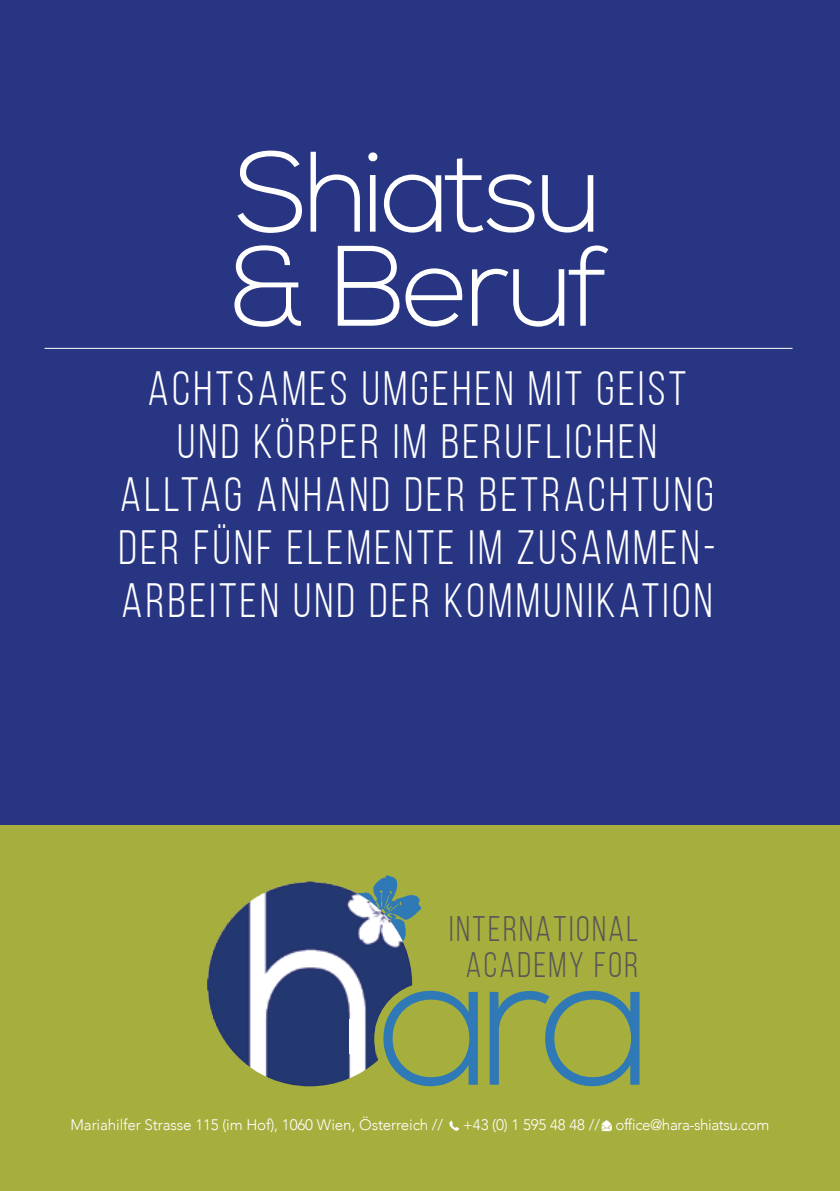
<style>
.page{position:relative;width:840px;height:1191px;background:#fff}
.page>*{position:absolute;margin:0;border:0;box-sizing:border-box;transform-origin:0 0}
.t1{font:300 187.8px "Nexa";color:#2e79b6}
.t2{font:300 114.2px/94px "Nexa";letter-spacing:-.04em;color:#fff}
.t3{font:48px/53px "Bebas Neue";letter-spacing:.07em;color:#fff;text-align:center}
.t4{font:35.4px/35.4px "Bebas Neue";letter-spacing:.07em;color:#575756;text-align:center}
.t5{font:300 15.2px "Avenir";letter-spacing:-.01em;color:#fff}
.t6{font:300 15.2px "Avenir";letter-spacing:-.03em;color:#fff}
</style>
<div class="page">
<div style="left:0;top:614px;width:839px;height:577px;background:#a6af3d"></div>
<div style="left:0;top:0;width:839px;height:824px;background:#283583"></div>
<img style="left:378px;top:875px;width:43px;height:42px">
<img style="left:207px;top:881px;width:205px;height:205px">
<div style="left:348px;top:1019px;width:15px;height:34px;background:#fff"></div>
<img style="left:449px;top:1120px;width:11px;height:10px">
<img style="left:601px;top:1119px;width:11px;height:13px">
<hr style="left:45px;top:348px;width:747px;height:1px;background:#fff">
<h2 class="t2" style="left:226px;top:151px;width:387px">Shiatsu &amp; Beruf</h2>
<p class="t3" style="left:118px;top:361px;width:598px">ACHTSAMES UMGEHEN MIT GEIST<br>UND KÖRPER IM BERUFLICHEN<br>ALLTAG ANHAND DER BETRACHTUNG<br>DER FÜNF ELEMENTE IM ZUSAMMEN-<br>ARBEITEN UND DER KOMMUNIKATION</p>
<p class="t4" style="left:449px;top:911px;width:190px">INTERNATIONAL<br>ACADEMY FOR</p>
<h1 class="t1" style="left:378px;top:912px;width:277px">ara</h1>
<p class="t6" style="left:462px;top:1116px;width:308px">+43 (0) 1 595 48 48 // office@hara-shiatsu.com</p>
<p class="t5" style="left:70px;top:1116px;width:374px">Mariahilfer Strasse 115 (im Hof), 1060 Wien, Österreich //</p>
</div>
